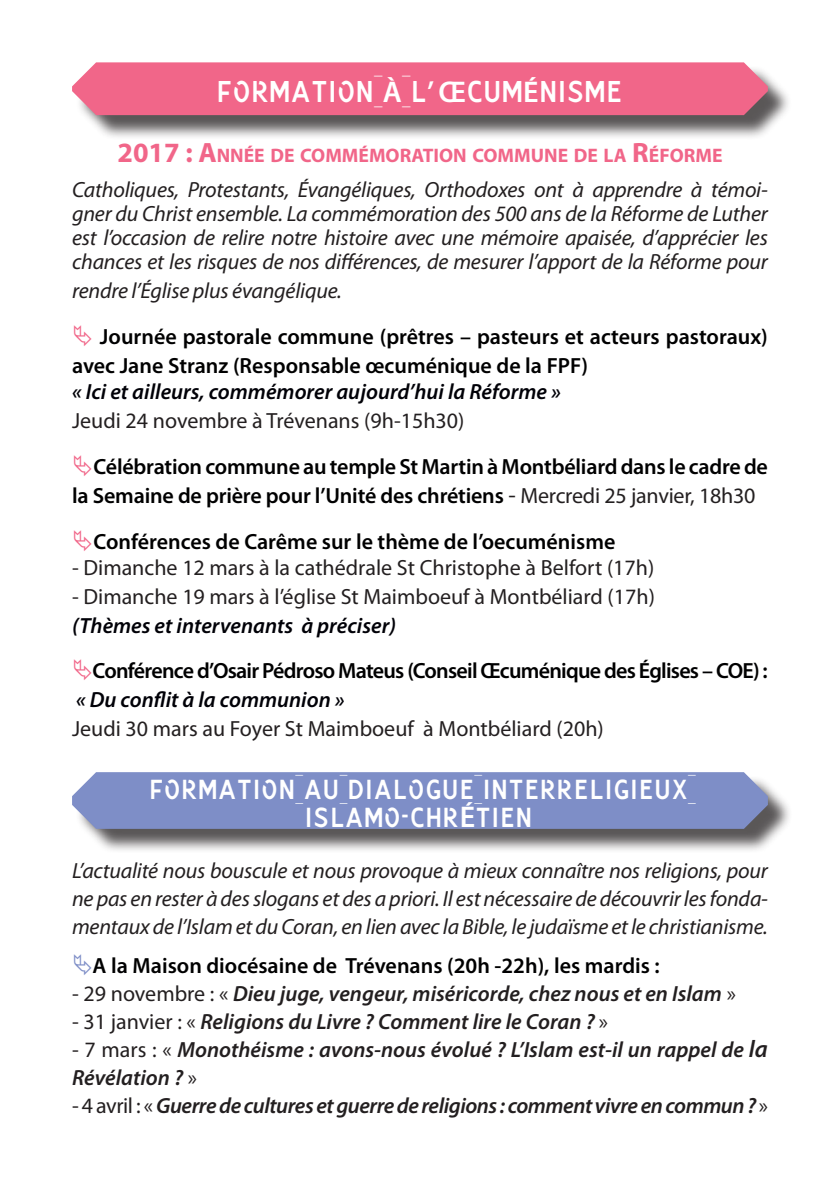
<style>
.page{position:relative;width:840px;height:1191px;background:#fff}
.page>*{position:absolute;margin:0;border:0;box-sizing:border-box;transform-origin:0 0}
.t1{font:24px "Kenteken";color:#fff}
.t2{font:italic 22px/24px "Myriad Pro";letter-spacing:-.01em;color:#231f20;text-align:justify}
.t3{font:600 22px/28.8px "Myriad Pro";letter-spacing:-.01em;color:#000001}
.t4{font:22px "Myriad Pro";color:#231f20}
.t5{font:italic 600 22px/28px "Myriad Pro";color:#231f20}
.t6{font:italic 600 22px "Myriad Pro";color:#000007}
.t7{font:italic 600 22px "Myriad Pro";letter-spacing:-.02em;color:#231f20}
.t8{font:600 22px "Myriad Pro";letter-spacing:-.035em;color:#000001}
.t9{font:22px "Kenteken";letter-spacing:.01em;color:#fff}
.t10{font:700 19.6px "Myriad Pro";color:#f16689}
.s1{font-family:"Myriad Pro";font-weight:600;font-size:30px}
.s2{font-size:28px}
.s3{font-weight:400;font-size:24px;color:#231f20}
.s4{font-weight:400;color:#231f20}
.s5{font-weight:400;font-style:normal}
.s6{font-size:24px}
</style>
<div class="page">
<div style="left:76px;top:65px;width:715px;height:75px;background:#231f20;opacity:.75"></div>
<div style="left:72px;top:62px;width:695px;height:53px;background:#f16689"></div>
<div style="left:76px;top:775px;width:715px;height:78px;background:#231f20;opacity:.75"></div>
<div style="left:72px;top:772px;width:695px;height:57px;background:#7e8ec7"></div>
<p class="t1" style="left:216px;top:76px;width:407px">FORMATION <span class="s1">À</span> L<span class="s1">’ Œ</span>CUM<span class="s1">É</span>NISME</p>
<p class="t10" style="left:117px;top:143px;width:606px"><span class="s2">2017 : A</span>NNÉE DE COMMÉMORATION COMMUNE DE LA <span class="s2">R</span>ÉFORME</p>
<p class="t2" style="left:72px;top:178px;width:697px">Catholiques, Protestants, Évangéliques, Orthodoxes ont à apprendre à témoi&shy;gner du Christ ensemble. La commémoration des 500 ans de la Réforme de Luther est l’occasion de relire notre histoire avec une mémoire apaisée, d’apprécier les chances et les risques de nos différences, de mesurer l’apport de la Réforme pour</p>
<p class="t2" style="left:72px;top:278px;width:271px">rendre l’Église plus évangélique.</p>
<p class="t3" style="left:72px;top:322px;width:697px;text-indent:28px">Journée pastorale commune (prêtres – pasteurs et acteurs pastoraux) avec Jane Stranz (Responsable œcuménique de la FPF)</p>
<p class="t6" style="left:72px;top:378px;width:490px">« Ici et ailleurs, commémorer aujourd’hui la Réforme »</p>
<p class="t4" style="left:72px;top:407px;width:393px">Jeudi 24 novembre à Trévenans (9h-15h30)</p>
<p class="t3" style="left:72px;top:451px;width:697px;text-indent:21px">Célébration commune au temple St Martin à Montbéliard dans le cadre de la Semaine de prière pour l’Unité des chrétiens <span class="s3">-</span> <span class="s4">Mercredi 25 janvier, 18h30</span></p>
<p class="t3" style="left:93px;top:526px;width:523px">Conférences de Carême sur le thème de l’oecuménisme</p>
<p class="t4" style="left:72px;top:554px;width:583px">- Dimanche 12 mars à la cathédrale St Christophe à Belfort (17h)</p>
<p class="t4" style="left:72px;top:583px;width:584px">- Dimanche 19 mars à l’église St Maimboeuf à Montbéliard (17h)</p>
<p class="t6" style="left:72px;top:611px;width:325px">(Thèmes et intervenants à préciser)</p>
<p class="t8" style="left:93px;top:657px;width:676px">Conférence d’Osair Pédroso Mateus (Conseil Œcuménique des Églises – COE) :</p>
<p class="t6" style="left:76px;top:686px;width:270px">« Du conflit à la communion »</p>
<p class="t4" style="left:72px;top:715px;width:533px">Jeudi 30 mars au Foyer St Maimboeuf à Montbéliard (20h)</p>
<p class="t9" style="left:149px;top:774px;width:540px">FORMATION AU DIALOGUE INTERRELIGIEUX</p>
<p class="t9" style="left:304px;top:802px;width:229px">ISLAMO-CHR<span class="s1">É</span>TIEN</p>
<p class="t2" style="left:72px;top:856px;width:697px;line-height:28px">L’actualité nous bouscule et nous provoque à mieux connaître nos religions, pour ne pas en rester à des slogans et des a priori. Il est nécessaire de découvrir les fonda&shy;mentaux de l’Islam et du Coran, en lien avec la Bible, le judaïsme et le christianisme.</p>
<p class="t3" style="left:93px;top:951px;width:568px">A la Maison diocésaine de Trévenans (20h -22h), les mardis :</p>
<p class="t5" style="left:72px;top:979px;width:665px"><span class="s5">- 29 novembre : «</span> Dieu juge, vengeur, miséricorde, chez nous et en Islam <span class="s5">»</span></p>
<p class="t5" style="left:72px;top:1007px;width:537px"><span class="s5">- 31 janvier : «</span> Religions du Livre ? Comment lire le Coran ? <span class="s5">»</span></p>
<p class="t5" style="left:72px;top:1035px;width:697px"><span class="s5">- 7 mars : «</span> Monothéisme : avons-nous évolué ? L’Islam est-il un rappel de <span class="s6">la<br></span>Révélation ? <span class="s5">»</span></p>
<p class="t7" style="left:72px;top:1092px;width:697px"><span class="s5">- 4 avril : «</span> Guerre de cultures et guerre de religions : comment vivre en commun ? <span class="s5">»</span></p>
</div>
